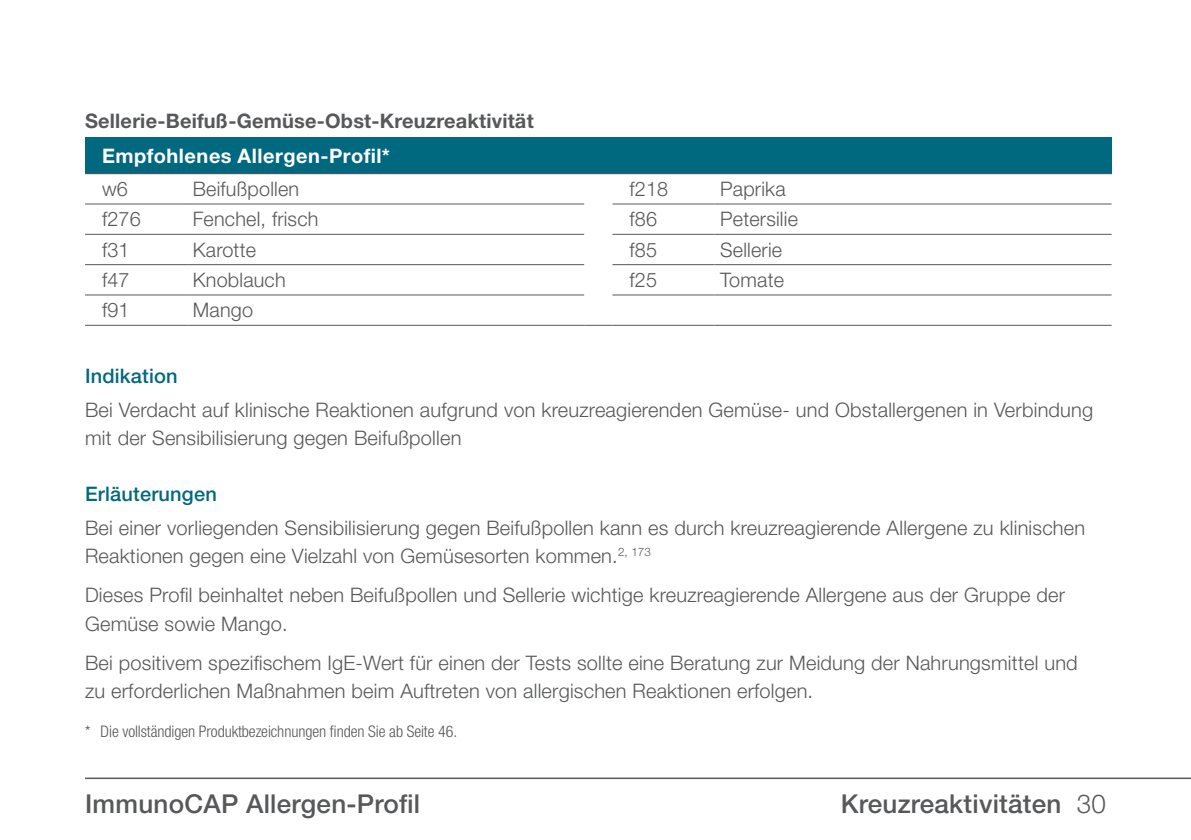
<style>
.page{position:relative;width:1191px;height:840px;background:#fff}
.page>*{position:absolute;margin:0;border:0;box-sizing:border-box;transform-origin:0 0}
.t1{font:500 26px "Helvetica Neue LT Std";letter-spacing:.01em;color:#57585a}
.t2{font:300 20px/28px "Helvetica Neue LT Std";letter-spacing:.01em;color:#57585a}
.t3{font:700 20px "Helvetica Neue LT Std";letter-spacing:.01em;color:#57585a}
.Title_Row_-_Left{font:700 20px "Helvetica Neue LT Std";letter-spacing:.025em;color:#fff}
.t4{font:500 20px "Helvetica Neue LT Std";letter-spacing:.01em;color:#00687f}
.Fußnote{font:300 condensed 16px "Helvetica Neue LT Std";letter-spacing:-.005em;color:#57585a}
.s1{font-weight:300}
</style>
<div class="page">
<hr style="left:85px;top:777px;width:1106px;height:1px;background:#57585a">
<div style="left:85px;top:137px;width:1026px;height:36px;background:#00687f"></div>
<hr style="left:85px;top:173px;width:102px;height:1px;background:#57585a">
<hr style="left:612px;top:173px;width:102px;height:1px;background:#57585a">
<hr style="left:612px;top:203px;width:102px;height:1px;background:#57585a">
<hr style="left:187px;top:173px;width:397px;height:1px;background:#57585a">
<hr style="left:714px;top:173px;width:397px;height:1px;background:#57585a">
<hr style="left:714px;top:203px;width:397px;height:1px;background:#57585a">
<hr style="left:85px;top:203px;width:102px;height:1px;background:#57585a">
<hr style="left:612px;top:234px;width:102px;height:1px;background:#57585a">
<hr style="left:187px;top:203px;width:397px;height:1px;background:#57585a">
<hr style="left:714px;top:234px;width:397px;height:1px;background:#57585a">
<hr style="left:612px;top:264px;width:102px;height:1px;background:#57585a">
<hr style="left:714px;top:264px;width:397px;height:1px;background:#57585a">
<hr style="left:612px;top:294px;width:102px;height:1px;background:#57585a">
<hr style="left:714px;top:294px;width:397px;height:1px;background:#57585a">
<hr style="left:612px;top:325px;width:102px;height:1px;background:#57585a">
<hr style="left:714px;top:325px;width:397px;height:1px;background:#57585a">
<hr style="left:85px;top:234px;width:102px;height:1px;background:#57585a">
<hr style="left:187px;top:234px;width:397px;height:1px;background:#57585a">
<hr style="left:85px;top:264px;width:102px;height:1px;background:#57585a">
<hr style="left:85px;top:294px;width:102px;height:1px;background:#57585a">
<hr style="left:85px;top:325px;width:102px;height:1px;background:#57585a">
<hr style="left:187px;top:264px;width:397px;height:1px;background:#57585a">
<hr style="left:187px;top:294px;width:397px;height:1px;background:#57585a">
<hr style="left:187px;top:325px;width:397px;height:1px;background:#57585a">
<svg style="left:584px;top:173px;width:28px;height:1px"></svg>
<svg style="left:584px;top:325px;width:28px;height:1px"></svg>
<p class="t3" style="left:85px;top:108px;width:450px">Sellerie-Beifuß-Gemüse-Obst-Kreuzreaktivität</p>
<p class="Title_Row_-_Left" style="left:102px;top:143px;width:289px">Empfohlenes Allergen-Profil*</p>
<p class="t2" style="left:102px;top:174px;width:27px">w6</p>
<p class="t2" style="left:193px;top:174px;width:108px">Beifußpollen</p>
<p class="t2" style="left:629px;top:174px;width:40px">f218</p>
<p class="t2" style="left:720px;top:174px;width:67px">Paprika</p>
<p class="t2" style="left:102px;top:205px;width:40px">f276</p>
<p class="t2" style="left:193px;top:205px;width:127px">Fenchel, frisch</p>
<p class="t2" style="left:629px;top:205px;width:29px">f86</p>
<p class="t2" style="left:720px;top:205px;width:79px">Petersilie</p>
<p class="t2" style="left:102px;top:235px;width:29px">f31</p>
<p class="t2" style="left:193px;top:235px;width:65px">Karotte</p>
<p class="t2" style="left:629px;top:235px;width:29px">f85</p>
<p class="t2" style="left:720px;top:235px;width:63px">Sellerie</p>
<p class="t2" style="left:102px;top:265px;width:29px">f47</p>
<p class="t2" style="left:193px;top:265px;width:94px">Knoblauch</p>
<p class="t2" style="left:629px;top:265px;width:29px">f25</p>
<p class="t2" style="left:720px;top:265px;width:65px">Tomate</p>
<p class="t2" style="left:102px;top:295px;width:29px">f91</p>
<p class="t2" style="left:193px;top:295px;width:62px">Mango</p>
<p class="t4" style="left:85px;top:364px;width:94px">Indikation</p>
<p class="t2" style="left:85px;top:395px;width:1009px">Bei Verdacht auf klinische Reaktionen aufgrund von kreuzreagierenden Gemüse- und Obstallergenen in Verbindung mit der Sensibilisierung gegen Beifußpollen</p>
<p class="t4" style="left:85px;top:482px;width:133px">Erläuterungen</p>
<p class="t2" style="left:85px;top:513px;width:1001px">Bei einer vorliegenden Sensibilisierung gegen Beifußpollen kann es durch kreuzreagierende Allergene zu klinischen<br>Reaktionen gegen eine Vielzahl von Gemüsesorten kommen.<sup>2,</sup> <sup>173</sup></p>
<p class="t2" style="left:85px;top:580px;width:981px">Dieses Profil beinhaltet neben Beifußpollen und Sellerie wichtige kreuzreagierende Allergene aus der Gruppe der<br>Gemüse sowie Mango.</p>
<p class="t2" style="left:85px;top:648px;width:994px">Bei positivem spezifischem IgE-Wert für einen der Tests sollte eine Beratung zur Meidung der Nahrungsmittel und zu erforderlichen Maßnahmen beim Auftreten von allergischen Reaktionen erfolgen.</p>
<p class="Fußnote" style="left:85px;top:721px;width:374px">* Die vollständigen Produktbezeichnungen finden Sie ab Seite 46.</p>
<p class="t1" style="left:85px;top:788px;width:336px">ImmunoCAP Allergen-Profil</p>
<p class="t1" style="left:840px;top:788px;width:267px">Kreuzreaktivitäten <span class="s1">30</span></p>
</div>
